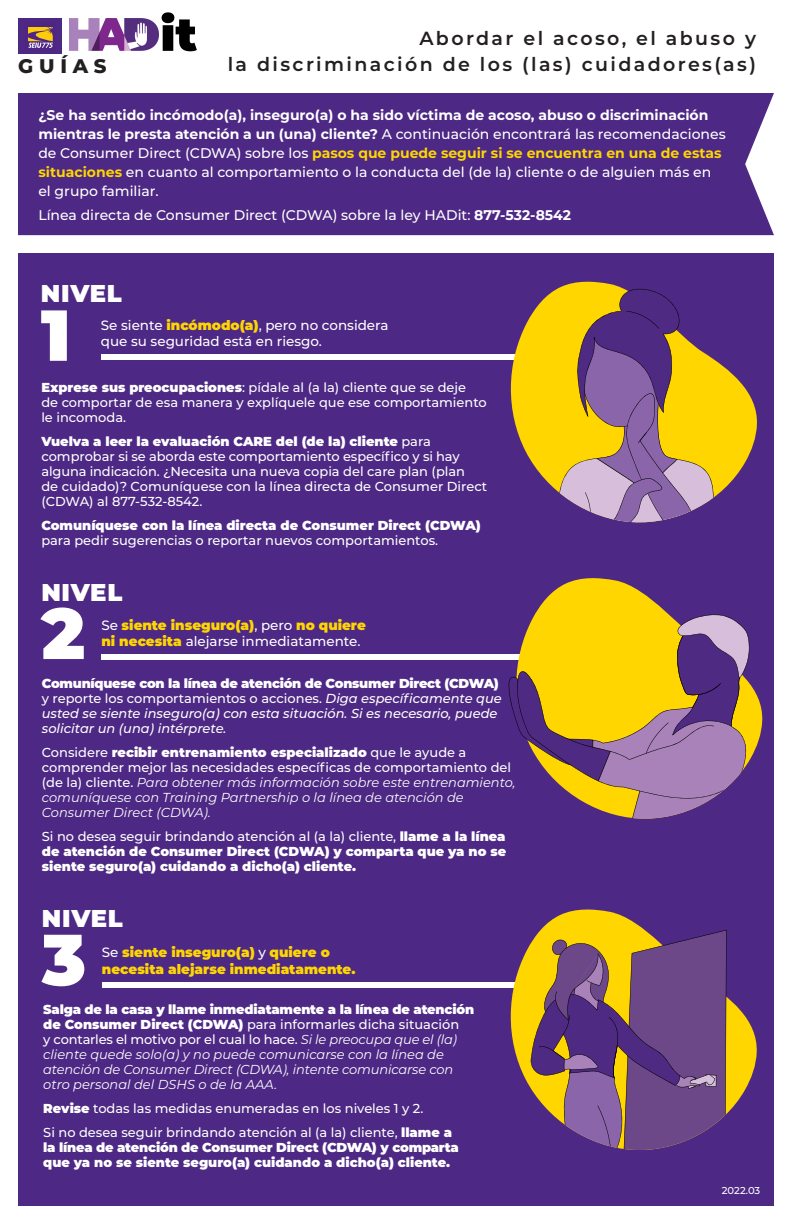
<style>
.page{position:relative;width:792px;height:1224px;background:#fff}
.page>*{position:absolute;margin:0;border:0;box-sizing:border-box;transform-origin:0 0}
.t1{font:900 72px "Montserrat";color:#fff}
.t2{font:900 24.3px "Montserrat";letter-spacing:.03em;color:#fff}
.t3{font:800 19.7px "Montserrat";letter-spacing:.29em;color:#231f20}
.t4{font:600 19px/26px "Montserrat";letter-spacing:.125em;color:#231f20;text-align:right}
.t5{font:500 14px/19px "Montserrat";color:#fff}
.t6{font:900 13.5px/16.2px "Montserrat";color:#fed503}
.t7{font:500 13.5px/16.2px "Montserrat";color:#fff}
.t8{font:italic 13px/15px "Montserrat";color:#fff}
.t9{font:500 13px/15px "Montserrat";color:#fff}
.t10{font:900 13px/15px "Montserrat";color:#fff}
.t11{font:italic 500 13px/15px "Montserrat";color:#fff}
.t12{font:500 10px "Montserrat";letter-spacing:-.005em;color:#fff}
.s1{font-weight:700}
.s2{font-weight:700;color:#fed503}
.s3{font-weight:900}
.s4{font-weight:900;color:#fed503}
.s5{font-weight:500;color:#fff}
.s6{font-weight:900;font-style:normal}
.s7{font-style:normal}
.s8{font-weight:500;font-style:normal}
.s9{font-weight:500}
</style>
<div class="page">
<div style="left:18px;top:253px;width:756px;height:953px;background:#4d2884"></div>
<img style="left:69px;top:12px;width:128px;height:40px">
<div style="left:18px;top:18px;width:44px;height:36px;background:#4d2884"></div>
<svg style="left:28px;top:27px;width:25px;height:21px"></svg>
<div style="left:18px;top:93px;width:756px;height:142px;background:#4d2884"></div>
<div style="left:102px;top:982px;width:458px;height:5px;background:#fff"></div>
<div style="left:101px;top:355px;width:458px;height:5px;background:#fff"></div>
<div style="left:101px;top:654px;width:458px;height:5px;background:#fff"></div>
<svg style="left:511px;top:281px;width:246px;height:216px;fill:#ffd600"></svg>
<svg style="left:558px;top:289px;width:157px;height:234px"></svg>
<svg style="left:535px;top:578px;width:228px;height:180px"></svg>
<svg style="left:509px;top:613px;width:242px;height:206px"></svg>
<svg style="left:511px;top:909px;width:246px;height:205px"></svg>
<svg style="left:530px;top:930px;width:197px;height:220px"></svg>
<h3 class="t4" style="left:228px;top:25px;width:530px">Abordar el acoso, el abuso y<br>la discriminación de los (las) cuidadores(as)</h3>
<p class="t5" style="left:38px;top:105px;width:689px"><span class="s1">¿Se ha sentido incómodo(a), inseguro(a) o ha sido víctima de acoso, abuso o discriminación mientras le presta atención a un (una) cliente?</span> A continuación encontrará las recomendaciones de Consumer Direct (CDWA) sobre los <span class="s2">pasos que puede seguir si se encuentra en una de estas situaciones</span> en cuanto al comportamiento o la conducta del (de la) cliente o de alguien más en el grupo familiar.</p>
<p class="t5" style="left:38px;top:204px;width:534px">Línea directa de Consumer Direct (CDWA) sobre la ley HADit: <span class="s1">877-532-8542</span></p>
<h3 class="t3" style="left:18px;top:52px;width:90px">GUÍAS</h3>
<h2 class="t2" style="left:41px;top:275px;width:83px">NIVEL</h2>
<h1 class="t1" style="left:41px;top:281px;width:32px">1</h1>
<p class="t9" style="left:41px;top:379px;width:447px"><span class="s3">Exprese sus preocupaciones</span>: pídale al (a la) cliente que se deje<br>de comportar de esa manera y explíquele que ese comportamiento le incomoda.</p>
<p class="t9" style="left:41px;top:433px;width:447px"><span class="s3">Vuelva a leer la evaluación CARE del (de la) cliente</span> para comprobar si se aborda este comportamiento específico y si hay alguna indicación. ¿Necesita una nueva copia del care plan (plan<br>de cuidado)? Comuníquese con la línea directa de Consumer Direct (CDWA) al 877-532-8542.</p>
<p class="t10" style="left:41px;top:517px;width:441px">Comuníquese con la línea directa de Consumer Direct (CDWA)</p>
<p class="t9" style="left:41px;top:532px;width:398px">para pedir sugerencias o reportar nuevos comportamientos.</p>
<p class="t7" style="left:101px;top:317px;width:289px">Se siente <span class="s4">incómodo(a)</span>, pero no considera que su seguridad está en riesgo.</p>
<h2 class="t2" style="left:41px;top:574px;width:83px">NIVEL</h2>
<h1 class="t1" style="left:41px;top:579px;width:45px">2</h1>
<p class="t6" style="left:101px;top:616px;width:266px"><span class="s5">Se</span> siente inseguro(a)<span class="s5">, pero</span> no quiere ni necesita <span class="s5">alejarse inmediatamente.</span></p>
<p class="t11" style="left:42px;top:676px;width:461px"><span class="s6">Comuníquese con la línea de atención de Consumer Direct (CDWA) </span><span class="s7">y reporte los comportamientos o acciones.</span> Diga específicamente que usted se siente inseguro(a) con esta situación. Si es necesario, puede solicitar un (una) intérprete.</p>
<p class="t8" style="left:42px;top:745px;width:475px"><span class="s8">Considere</span> <span class="s6">recibir entrenamiento especializado</span> <span class="s8">que le ayude a comprender mejor las necesidades específicas de comportamiento del (de la) cliente.</span> Para obtener más información sobre este entrenamiento, comuníquese con Training Partnership o la línea de atención de Consumer Direct (CDWA).</p>
<p class="t10" style="left:42px;top:828px;width:466px;text-align:justify"><span class="s9">Si no desea seguir brindando atención al (a la) cliente,</span> llame a la línea de atención de Consumer Direct (CDWA) y comparta que ya no se siente seguro(a) cuidando a dicho(a) cliente.</p>
<h2 class="t2" style="left:42px;top:900px;width:83px">NIVEL</h2>
<h1 class="t1" style="left:42px;top:906px;width:46px">3</h1>
<p class="t8" style="left:43px;top:1001px;width:432px"><span class="s6">Salga de la casa y llame inmediatamente a la línea de atención de Consumer Direct (CDWA)</span> <span class="s8">para informarles dicha situación<br>y contarles el motivo por el cual lo hace.</span> Si le preocupa que el (la) cliente quede solo(a) y no puede comunicarse con la línea de atención de Consumer Direct (CDWA), intente comunicarse con otro personal del DSHS o de la AAA.</p>
<p class="t9" style="left:43px;top:1095px;width:411px;line-height:24px"><span class="s3">Revise</span> todas las medidas enumeradas en los niveles 1 y 2.<br>Si no desea seguir brindando atención al (a la) cliente, <span class="s3">llame a</span></p>
<p class="t10" style="left:43px;top:1139px;width:417px">la línea de atención de Consumer Direct (CDWA) y comparta que ya no se siente seguro(a) cuidando a dicho(a) cliente.</p>
<p class="t6" style="left:102px;top:944px;width:255px"><span class="s5">Se</span> siente inseguro(a) <span class="s5">y</span> quiere o necesita alejarse inmediatamente.</p>
<p class="t12" style="left:722px;top:1184px;width:40px">2022.03</p>
</div>
